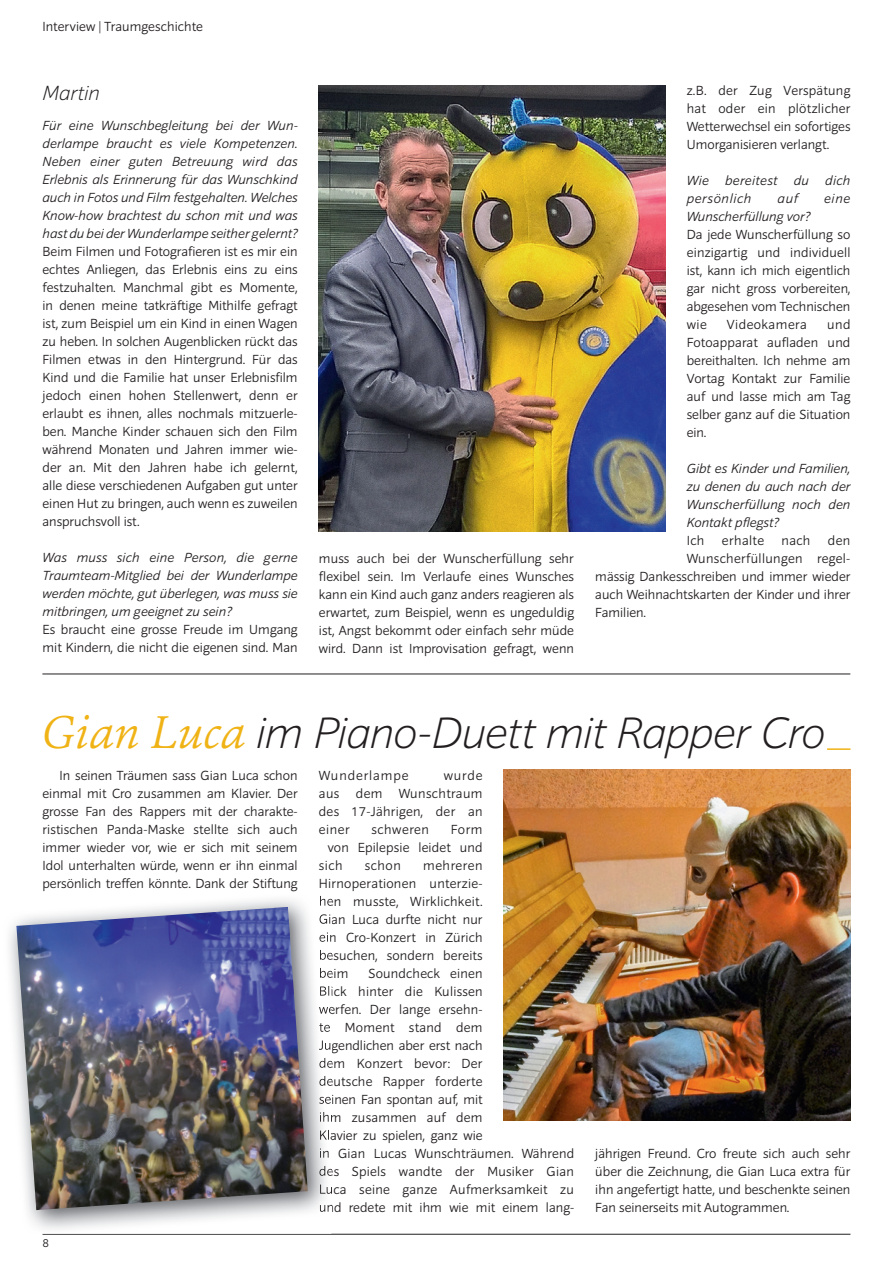
<style>
.page{position:relative;width:893px;height:1263px;background:#fff}
.page>*{position:absolute;margin:0;border:0;box-sizing:border-box;transform-origin:0 0}
.t1{font:italic 200 45px "Sonus";letter-spacing:-.015em;color:#231f20}
.t2{font:italic 200 21px "Sonus";color:#231f20}
.t3{font:300 13.5px/18px "Sonus";color:#231f20;text-align:justify}
.t4{font:italic 300 13.5px/18px "Sonus";color:#231f20;text-align:justify}
.t5{font:italic 300 13.5px/18px "Sonus";letter-spacing:.025em;color:#231f20}
.t6{font:300 13.5px "Sonus";letter-spacing:.02em;color:#231f20}
.t7{font:300 13.5px "Sonus";letter-spacing:.035em;color:#231f20}
.t8{font:300 13.5px "Sonus";letter-spacing:.065em;color:#231f20}
.t9{font:300 13.5px "Sonus";letter-spacing:.03em;color:#231f20}
.t10{font:300 12px "Sonus";color:#231f20}
.s1{font-family:"Erato";font-weight:300;color:#f0b316}
</style>
<div class="page">
<hr style="left:43px;top:1234px;width:807px;height:1px;background:#231f20">
<img style="left:319px;top:85px;width:346px;height:446px">
<hr style="left:42px;top:674px;width:808px;height:1px;background:#231f20">
<hr style="left:827px;top:748px;width:23px;height:2px;background:#f0b316">
<svg style="left:320px;top:896px;width:11px;height:10px"></svg>
<svg style="left:320px;top:914px;width:11px;height:10px"></svg>
<svg style="left:319px;top:932px;width:12px;height:10px"></svg>
<svg style="left:320px;top:950px;width:11px;height:10px"></svg>
<svg style="left:320px;top:968px;width:11px;height:10px"></svg>
<svg style="left:320px;top:986px;width:10px;height:10px"></svg>
<svg style="left:319px;top:1007px;width:12px;height:25px"></svg>
<svg style="left:319px;top:1040px;width:12px;height:28px"></svg>
<svg style="left:319px;top:1076px;width:12px;height:46px"></svg>
<svg style="left:320px;top:1130px;width:11px;height:28px"></svg>
<svg style="left:319px;top:1166px;width:12px;height:46px"></svg>
<img style="left:16px;top:907px;width:292px;height:303px">
<img style="left:504px;top:770px;width:346px;height:350px">
<p class="t3" style="left:43px;top:17px;width:162px">Interview | Traumgeschichte</p>
<h2 class="t2" style="left:43px;top:80px;width:59px">Martin</h2>
<p class="t4" style="left:43px;top:117px;width:257px">Für eine Wunschbegleitung bei der Wun&shy;derlampe braucht es viele Kompetenzen.<br>Neben einer guten Betreuung wird das Erlebnis als Erinnerung für das Wunschkind auch in Fotos und Film festgehalten. Welches Know-how brachtest du schon mit und was hast du bei der Wunderlampe seither gelernt?</p>
<p class="t3" style="left:43px;top:243px;width:257px">Beim Filmen und Fotografieren ist es mir ein echtes Anliegen, das Erlebnis eins zu eins festzuhalten. Manchmal gibt es Momente, in denen meine tatkräftige Mithilfe gefragt ist, zum Beispiel um ein Kind in einen Wagen zu heben. In solchen Augenblicken rückt das Filmen etwas in den Hintergrund. Für das Kind und die Familie hat unser Erlebnisfilm jedoch einen hohen Stellenwert, denn er erlaubt es ihnen, alles nochmals mitzuerle&shy;ben. Manche Kinder schauen sich den Film während Monaten und Jahren immer wie&shy;der an. Mit den Jahren habe ich gelernt, alle diese verschiedenen Aufgaben gut unter einen Hut zu bringen, auch wenn es zuweilen anspruchsvoll ist.</p>
<p class="t4" style="left:43px;top:549px;width:257px">Was muss sich eine Person, die gerne Traumteam-Mitglied bei der Wunderlampe werden möchte, gut überlegen, was muss sie mitbringen, um geeignet zu sein?</p>
<p class="t3" style="left:43px;top:620px;width:257px">Es braucht eine grosse Freude im Umgang mit Kindern, die nicht die eigenen sind. Man</p>
<p class="t3" style="left:319px;top:549px;width:257px">muss auch bei der Wunscherfüllung sehr flexibel sein. Im Verlaufe eines Wunsches kann ein Kind auch ganz anders reagieren als erwartet, zum Beispiel, wenn es ungeduldig ist, Angst bekommt oder einfach sehr müde wird. Dann ist Improvisation gefragt, wenn</p>
<p class="t3" style="left:687px;top:81px;width:165px">z.B. der Zug Verspätung hat oder ein plötzlicher Wetterwechsel ein sofortiges Umorganisieren verlangt.</p>
<p class="t5" style="left:687px;top:171px;width:165px">Wie bereitest du dich persönlich</p>
<p class="t4" style="left:778px;top:189px;width:22px">auf</p>
<p class="t4" style="left:824px;top:189px;width:28px">eine</p>
<p class="t4" style="left:687px;top:207px;width:125px">Wunscherfüllung vor?</p>
<p class="t3" style="left:687px;top:225px;width:165px">Da jede Wunscherfüllung so einzigartig und individuell ist, kann ich mich eigentlich gar nicht gross vorbereiten, abgesehen vom Technischen wie</p>
<p class="t3" style="left:687px;top:315px;width:165px;text-indent:140px">und Fotoapparat aufladen und bereithalten. Ich nehme am Vortag Kontakt zur Familie auf und lasse mich am Tag selber ganz auf die Situation ein.</p>
<p class="t4" style="left:687px;top:459px;width:165px">Gibt es Kinder und Familien, zu denen du auch nach der Wunscherfüllung noch den Kontakt pflegst?</p>
<p class="t3" style="left:687px;top:531px;width:19px">Ich</p>
<p class="t9" style="left:722px;top:532px;width:44px">erhalte</p>
<p class="t3" style="left:781px;top:531px;width:31px">nach</p>
<p class="t3" style="left:828px;top:531px;width:24px">den</p>
<p class="t6" style="left:687px;top:550px;width:165px">Wunscherfüllungen regel-</p>
<p class="t3" style="left:595px;top:567px;width:257px">mässig Dankesschreiben und immer wieder</p>
<p class="t3" style="left:595px;top:585px;width:257px">auch Weihnachtskarten der Kinder und ihrer</p>
<p class="t3" style="left:595px;top:603px;width:52px">Familien.</p>
<p class="t7" style="left:727px;top:316px;width:81px">Videokamera</p>
<h1 class="t1" style="left:41px;top:705px;width:786px"><span class="s1">Gian Luca</span> im Piano-Duett mit Rapper Cro</h1>
<p class="t3" style="left:43px;top:766px;width:257px;text-indent:17px">In seinen Träumen sass Gian Luca schon einmal mit Cro zusammen am Klavier. Der grosse Fan des Rappers mit der charakte&shy;ristischen Panda-Maske stellte sich auch immer wieder vor, wie er sich mit seinem Idol unterhalten würde, wenn er ihn einmal persönlich treffen könnte. Dank der Stiftung</p>
<p class="t8" style="left:319px;top:766px;width:91px">Wunderlampe</p>
<p class="t3" style="left:319px;top:766px;width:165px;text-indent:125px">wurde aus dem Wunschtraum des 17-Jährigen, der an einer</p>
<p class="t7" style="left:371px;top:820px;width:59px">schweren</p>
<p class="t3" style="left:451px;top:820px;width:33px">Form</p>
<p class="t3" style="left:328px;top:838px;width:156px">von Epilepsie leidet und</p>
<p class="t3" style="left:319px;top:856px;width:25px">sich</p>
<p class="t3" style="left:365px;top:856px;width:38px">schon</p>
<p class="t3" style="left:319px;top:856px;width:165px;text-indent:104px">mehreren Hirnoperationen unterzie&shy;hen musste, Wirklichkeit.<br>Gian Luca durfte nicht nur ein Cro-Konzert in Zürich besuchen, sondern bereits beim</p>
<p class="t3" style="left:319px;top:964px;width:257px;text-align:left;text-indent:50px">Soundcheck einen<br>Blick hinter die Kulissen<br>werfen. Der lange ersehn-<br>te Moment stand dem<br>Jugendlichen aber erst nach<br>dem Konzert bevor: Der<br>deutsche Rapper forderte<br>seinen Fan spontan auf, mit<br>ihm zusammen auf dem<br>Klavier zu spielen, ganz wie<br>in Gian Lucas Wunschträumen. Während des Spiels wandte der Musiker Gian<br>Luca seine ganze Aufmerksamkeit zu und redete mit ihm wie mit einem lang-</p>
<p class="t3" style="left:595px;top:1144px;width:257px">jährigen Freund. Cro freute sich auch sehr über die Zeichnung, die Gian Luca extra für ihn angefertigt hatte, und beschenkte seinen Fan seinerseits mit Autogrammen.</p>
<p class="t10" style="left:43px;top:1235px;width:8px">8</p>
</div>
